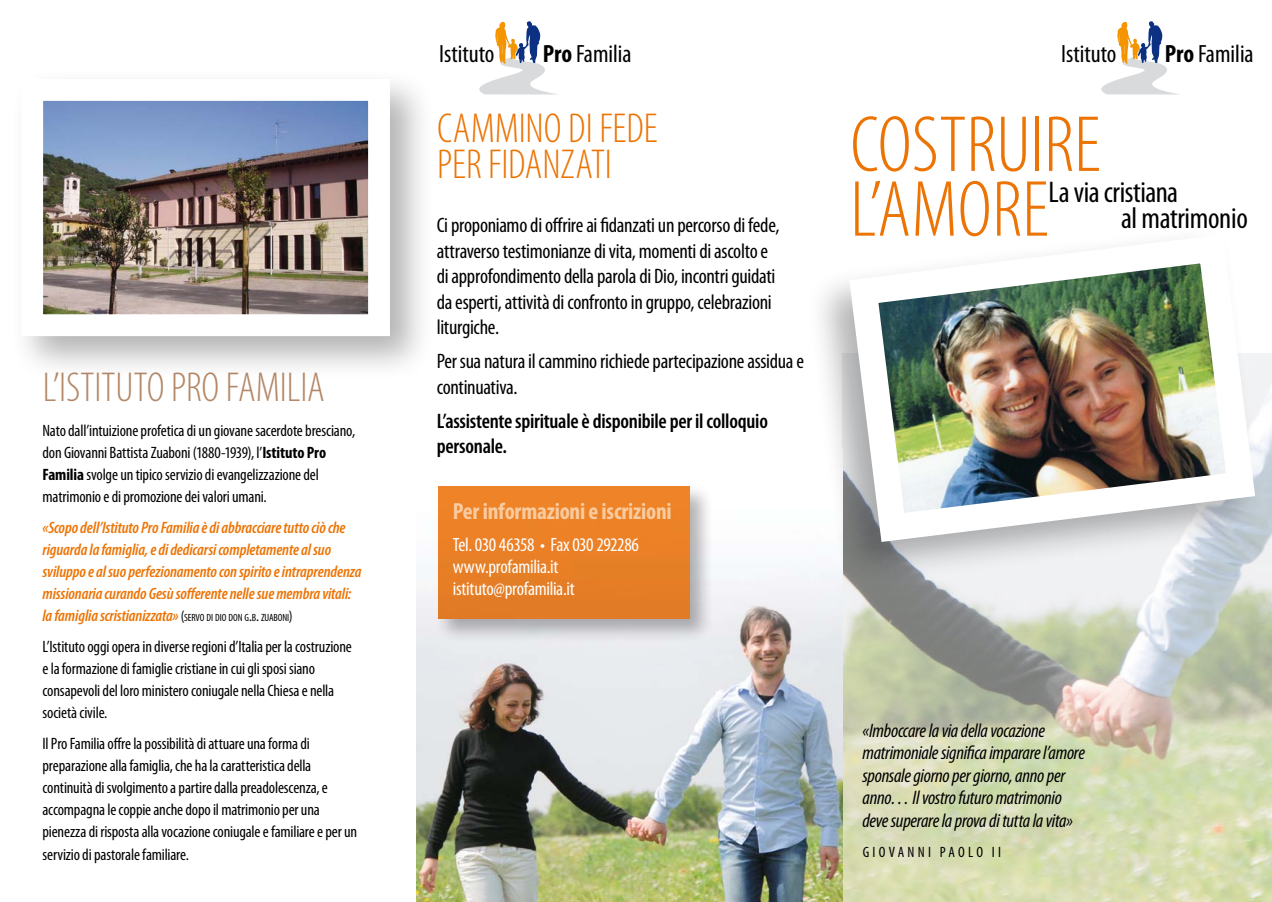
<style>
.page{position:relative;width:1272px;height:902px;background:#fff}
.page>*{position:absolute;margin:0;border:0;box-sizing:border-box;transform-origin:0 0}
.t1{font:300 condensed 80.25px/64.8px "Myriad Pro";color:#ec7405}
.t2{font:300 condensed 42px/36px "Myriad Pro";color:#ec7405}
.t3{font:300 condensed 42px "Myriad Pro";color:#b48867}
.t4{font:condensed 30px/25.5px "Myriad Pro";letter-spacing:-.01em;color:#000}
.t5{font:condensed 25.05px "Myriad Pro";color:#000}
.t6{font:700 condensed 23.4px "Myriad Pro";letter-spacing:-.01em;color:#facb9f}
.t7{font:condensed 21px/25.5px "Myriad Pro";letter-spacing:-.015em;color:#000}
.t8{font:600 condensed 21px/25.5px "Myriad Pro";letter-spacing:-.01em;color:#000}
.t9{font:italic condensed 19.5px/22.5px "Myriad Pro";letter-spacing:-.015em;color:#000}
.t10{font:condensed 19.35px/22px "Myriad Pro";letter-spacing:-.015em;color:#fff}
.t11{font:condensed 16.5px/22.2px "Myriad Pro";letter-spacing:-.01em;color:#000}
.t12{font:italic 600 condensed 16.5px/22.2px "Myriad Pro";letter-spacing:-.01em;color:#ec7405}
.t13{font:condensed 15px "Myriad Pro";letter-spacing:.215em;color:#000}
.s1{font-weight:700}
.s2{font-weight:400;font-style:normal;font-size:15px;color:#000}
.s3{font-weight:400;font-style:normal;font-size:10.5px;color:#000}
</style>
<div class="page">
<img style="left:842px;top:354px;width:429px;height:547px">
<svg style="left:1101px;top:21px;width:76px;height:73px"></svg>
<svg style="left:479px;top:21px;width:76px;height:73px"></svg>
<img style="left:417px;top:565px;width:425px;height:336px">
<div style="left:435px;top:482px;width:279px;height:161px;background:#000;opacity:.3"></div>
<div style="left:438px;top:486px;width:251px;height:132px;background:#ef8327"></div>
<div style="left:10px;top:68px;width:425px;height:313px;background:#000;opacity:.3"></div>
<img style="left:44px;top:102px;width:323px;height:211px">
<div style="left:805px;top:225px;width:459px;height:360px;background:#000;opacity:.3"></div>
<img style="left:834px;top:225px;width:435px;height:331px">
<h2 class="t3" style="left:43px;top:364px;width:283px">L’ISTITUTO PRO FAMILIA</h2>
<p class="t11" style="left:43px;top:418px;width:314px">Nato dall’intuizione profetica di un giovane sacerdote bresciano, don Giovanni Battista Zuaboni (1880-1939), l’<span class="s1">Istituto Pro Familia</span> svolge un tipico servizio di evangelizzazione del matrimonio e di promozione dei valori umani.</p>
<p class="t12" style="left:43px;top:516px;width:320px">«Scopo dell’Istituto Pro Familia è di abbracciare tutto ciò che riguarda la famiglia, e di dedicarsi completamente al suo sviluppo e al suo perfezionamento con spirito e intraprendenza missionaria curando Gesù sofferente nelle sue membra vitali: la famiglia scristianizzata» <span class="s2">(</span><span class="s3">SERVO DI DIO DON G</span><span class="s2">.</span><span class="s3">B</span><span class="s2">.</span> <span class="s3">ZUABONI</span><span class="s2">)</span></p>
<p class="t11" style="left:43px;top:635px;width:311px">L’Istituto oggi opera in diverse regioni d’Italia per la costruzione e la formazione di famiglie cristiane in cui gli sposi siano consapevoli del loro ministero coniugale nella Chiesa e nella società civile.</p>
<p class="t11" style="left:43px;top:732px;width:316px">Il Pro Familia offre la possibilità di attuare una forma di preparazione alla famiglia, che ha la caratteristica della continuità di svolgimento a partire dalla preadolescenza, e accompagna le coppie anche dopo il matrimonio per una pienezza di risposta alla vocazione coniugale e familiare e per un servizio di pastorale familiare.</p>
<h3 class="t5" style="left:439px;top:38px;width:57px">Istituto</h3>
<h3 class="t5" style="left:542px;top:38px;width:90px"><span class="s1">Pro</span> Familia</h3>
<h3 class="t5" style="left:1061px;top:38px;width:57px">Istituto</h3>
<h3 class="t5" style="left:1164px;top:38px;width:90px"><span class="s1">Pro</span> Familia</h3>
<h2 class="t2" style="left:437px;top:111px;width:222px">CAMMINO DI FEDE<br>PER FIDANZATI</h2>
<p class="t7" style="left:437px;top:212px;width:344px">Ci proponiamo di offrire ai fidanzati un percorso di fede, attraverso testimonianze di vita, momenti di ascolto e di approfondimento della parola di Dio, incontri guidati da esperti, attività di confronto in gruppo, celebrazioni liturgiche.</p>
<p class="t7" style="left:437px;top:348px;width:369px">Per sua natura il cammino richiede partecipazione assidua e continuativa.</p>
<p class="t8" style="left:437px;top:408px;width:333px">L’assistente spirituale è disponibile per il colloquio personale.</p>
<h3 class="t6" style="left:453px;top:496px;width:220px">Per informazioni e iscrizioni</h3>
<p class="t10" style="left:453px;top:533px;width:188px">Tel. 030 46358 • Fax 030 292286 www.profamilia.it istituto@profamilia.it</p>
<h1 class="t1" style="left:850px;top:114px;width:252px">COSTRUIRE<br>L’AMORE</h1>
<h3 class="t4" style="left:1121px;top:179px;width:128px;text-indent:-73px">La via cristiana<br>al matrimonio</h3>
<p class="t9" style="left:862px;top:718px;width:224px">«Imboccare la via della vocazione matrimoniale significa imparare l’amore sponsale giorno per giorno, anno per anno… Il vostro futuro matrimonio deve superare la prova di tutta la vita»</p>
<p class="t13" style="left:862px;top:842px;width:54px">Gi ovanni</p>
<p class="t13" style="left:939px;top:842px;width:63px">Paol o II</p>
</div>
